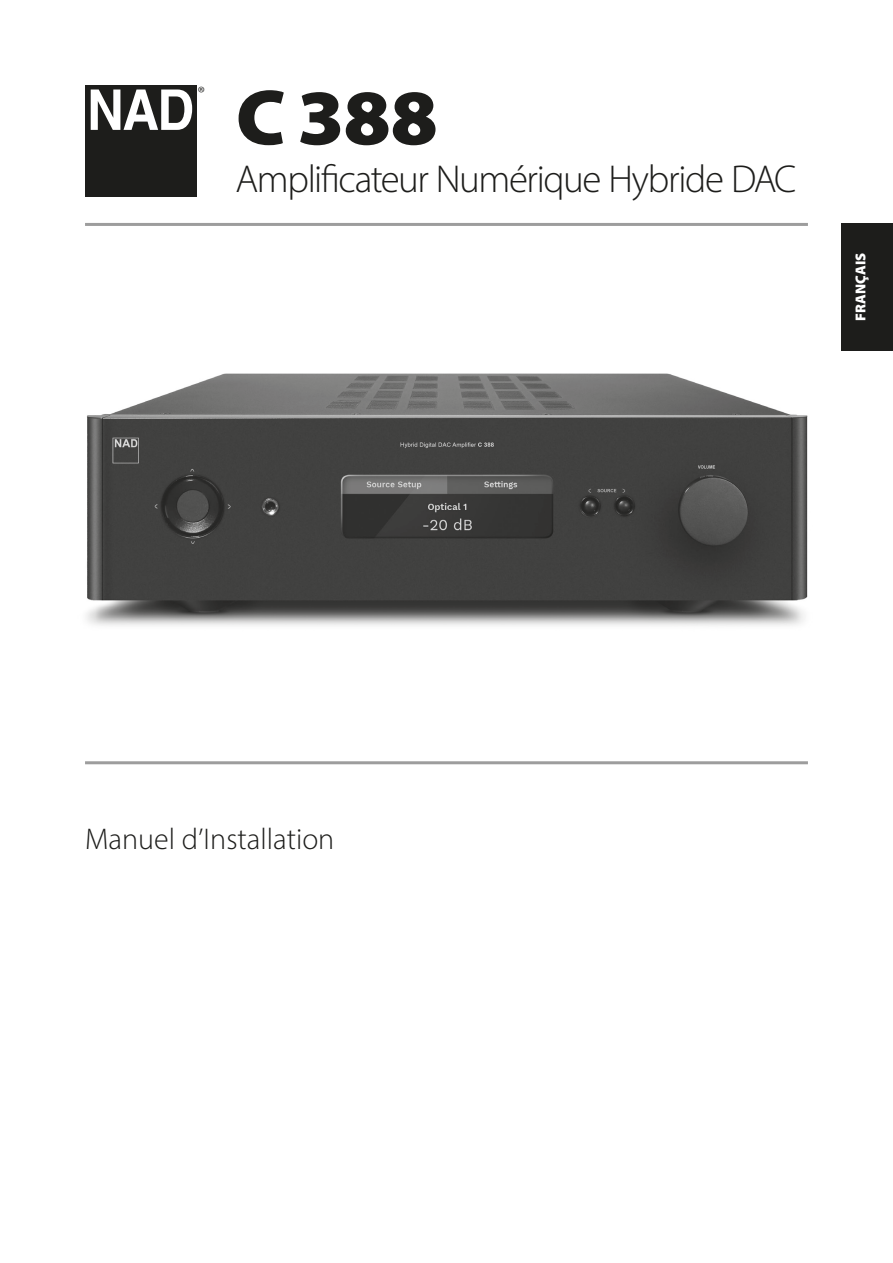
<style>
.page{position:relative;width:893px;height:1263px;background:#fff}
.page>*{position:absolute;margin:0;border:0;box-sizing:border-box;transform-origin:0 0}
.Misc_-_product_number{font:900 79.2px "Myriad Pro";color:#1d1d1b;scale:1.05 1}
.Misc_-_product_name{font:300 39px "Myriad Pro";letter-spacing:-.035em;color:#1d1d1b}
.Misc_-_document_title{font:300 30px "Myriad Pro";color:#1d1d1b}
.t1{font:300 18px "Myriad Pro";color:#1d1d1b}
.t2{font:900 14.4px "Myriad Pro";color:#fff}
</style>
<div class="page">
<div style="left:842px;top:223px;width:51px;height:127px;background:#1d1d1b"></div>
<div style="left:85px;top:85px;width:111px;height:111px;background:#1d1d1b"></div>
<svg style="left:91px;top:89px;width:101px;height:41px"></svg>
<hr style="left:85px;top:223px;width:723px;height:3px;background:#9d9d9d">
<hr style="left:85px;top:761px;width:723px;height:3px;background:#9d9d9d">
<img style="left:86px;top:373px;width:722px;height:253px">
<p class="t1" style="left:198px;top:82px;width:9px">®</p>
<p class="Misc_-_product_number" style="left:236px;top:65px;width:194px">C 388</p>
<p class="Misc_-_product_name" style="left:236px;top:155px;width:562px">Amplificateur Numérique Hybride DAC</p>
<p class="t2" style="left:851px;top:321px;width:69px;rotate:-90deg">FRANÇAIS</p>
<p class="Misc_-_document_title" style="left:85px;top:821px;width:251px">Manuel d’Installation</p>
</div>
